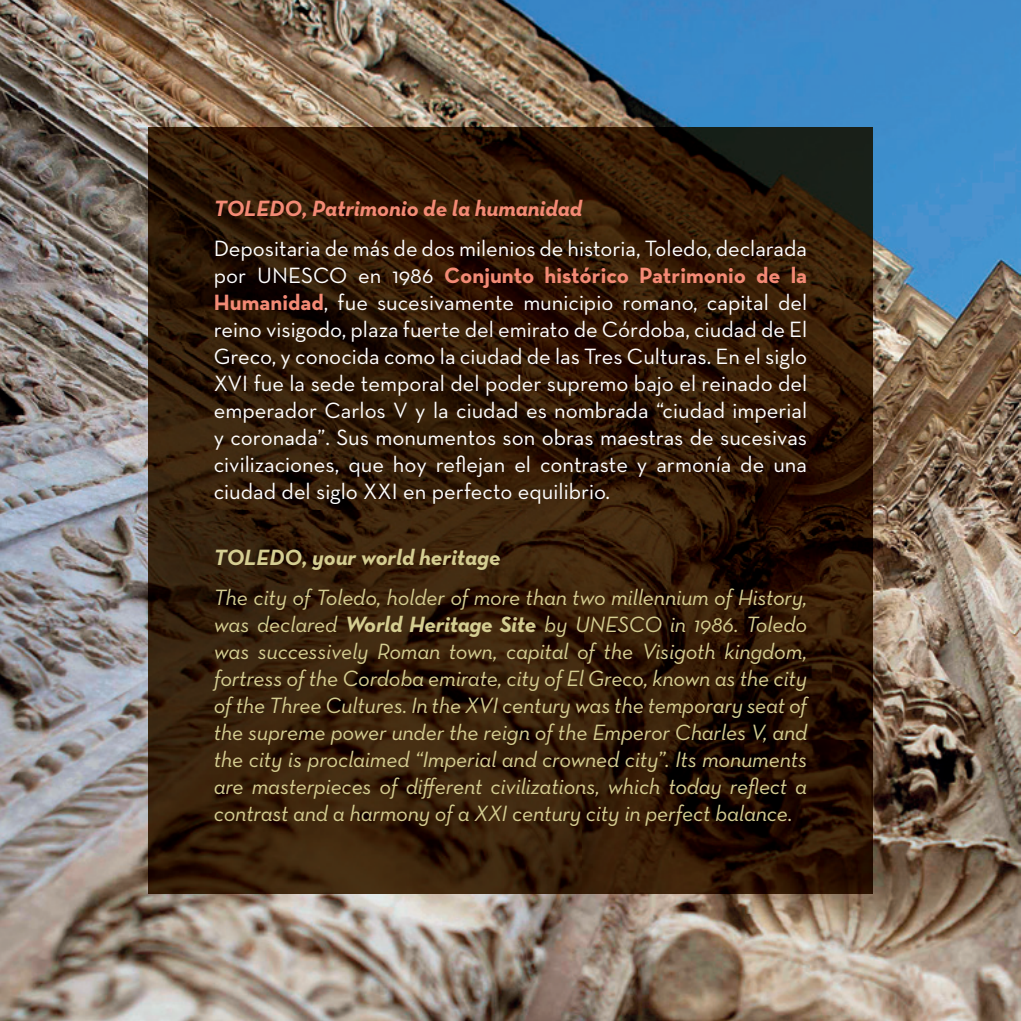
<style>
.page{position:relative;width:1021px;height:1021px;background:#fff}
.page>*{position:absolute;margin:0;border:0;box-sizing:border-box;transform-origin:0 0}
.t1{font:22.5px/27px "Neutra Text";color:#fff;text-align:justify}
.t2{font:italic 22.5px/27px "Neutra Text";letter-spacing:-.01em;color:#d5ce92;text-align:justify}
.t3{font:italic 700 22.5px "Neutra Text";color:#f48a75}
.t4{font:italic 700 22.5px "Neutra Text";color:#d5ce92}
.s1{font-weight:700;color:#f48a75}
.s2{font-weight:700}
</style>
<div class="page">
<img style="left:0;top:0;width:1020px;height:1020px">
<img style="left:149px;top:128px;width:723px;height:765px">
<p class="t3" style="left:214px;top:194px;width:370px">TOLEDO, Patrimonio de la humanidad</p>
<p class="t1" style="left:214px;top:234px;width:595px">Depositaria de más de dos milenios de historia, Toledo, declarada por UNESCO en 1986 <span class="s1">Conjunto histórico Patrimonio de la Humanidad</span>, fue sucesivamente municipio romano, capital del reino visigodo, plaza fuerte del emirato de Córdoba, ciudad de El Greco, y conocida como la ciudad de las Tres Culturas. En el siglo XVI fue la sede temporal del poder supremo bajo el reinado del emperador Carlos V y la ciudad es nombrada “ciudad imperial y coronada”. Sus monumentos son obras maestras de sucesivas civilizaciones, que hoy reflejan el contraste y armonía de una ciudad del siglo XXI en perfecto equilibrio.</p>
<p class="t4" style="left:214px;top:543px;width:288px">TOLEDO, your world heritage</p>
<p class="t2" style="left:214px;top:583px;width:595px">The city of Toledo, holder of more than two millennium of History, was declared <span class="s2">World Heritage Site</span> by UNESCO in 1986. Toledo was successively Roman town, capital of the Visigoth kingdom, fortress of the Cordoba emirate, city of El Greco, known as the city of the Three Cultures. In the XVI century was the temporary seat of the supreme power under the reign of the Emperor Charles V, and the city is proclaimed “Imperial and crowned city”. Its monuments are masterpieces of different civilizations, which today reflect a contrast and a harmony of a XXI century city in perfect balance.</p>
</div>
